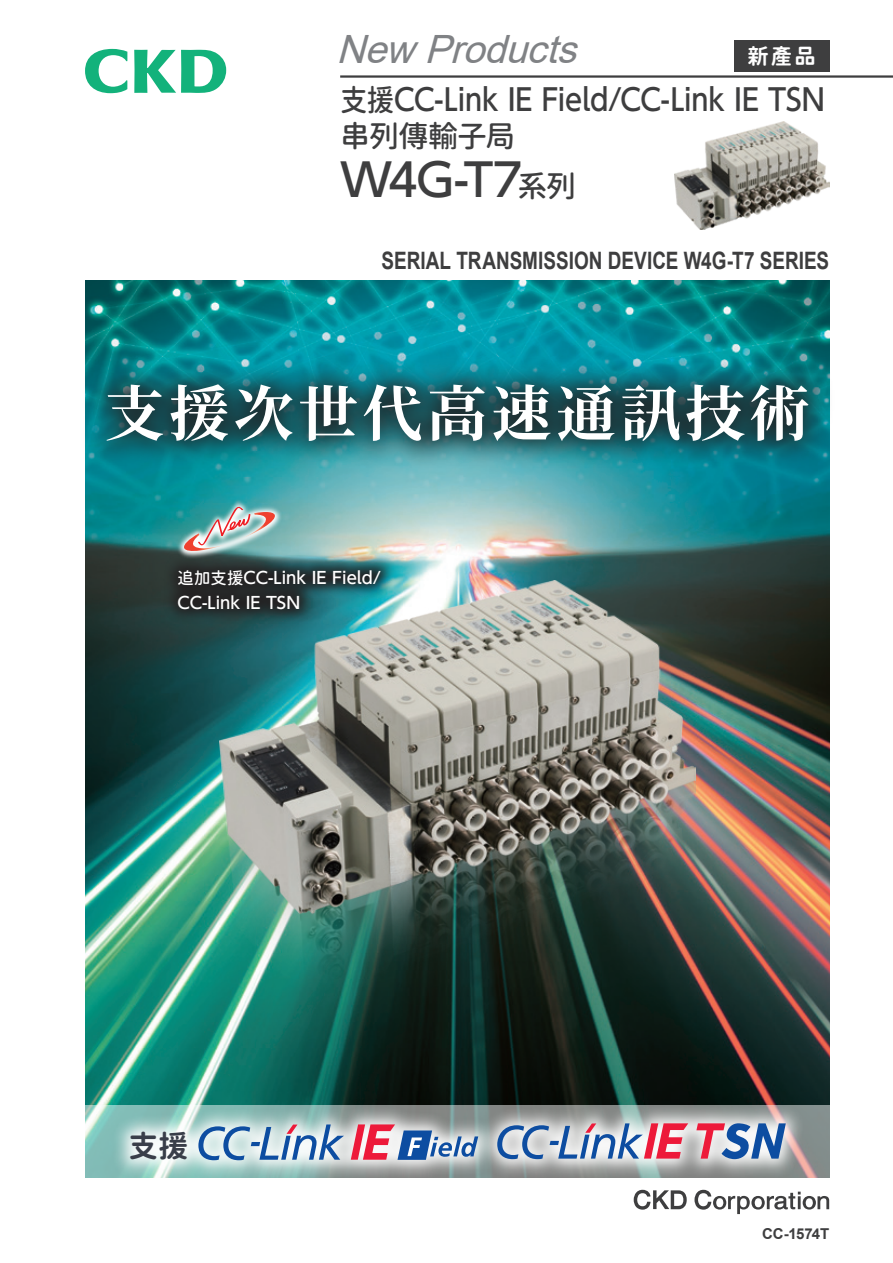
<style>
.page{position:relative;width:893px;height:1263px;background:#fff}
.page>*{position:absolute;margin:0;border:0;box-sizing:border-box;transform-origin:0 0}
.t1{font:700 60px "Source Han Serif TC";letter-spacing:.075em;color:#fff}
.t2{font:500 45px "UD Shin Go Pro";color:#3e3e3f}
.t3{font:italic 39px "Arial";color:#808285}
.t4{font:500 30px "UD Shin Go Pro";letter-spacing:-.01em;color:#3e3e3f;scale:.92 1}
.t5{font:30px "Gen Sen Rounded JP M";letter-spacing:-.025em;color:#3e3e3f}
.t6{font:30px "Gen Sen Rounded JP B";color:#393e49}
.t7{font:700 24px "Arial";color:#3e3e3f;scale:.79 1}
.t8{font:21.3px "Gen Sen Rounded JP B";color:#fff}
.t9{font:500 16.5px/24.8px "UD Shin Go Pro";color:#fff}
.t10{font:700 15px "Arial";letter-spacing:-.015em;color:#3e3e3f}
.s1{font-family:"Gen Sen Rounded JP M";font-weight:400}
.s2{font-family:"Gen Sen Rounded JP M";font-weight:400;font-size:30px}
</style>
<div class="page">
<img style="left:85px;top:281px;width:744px;height:825px">
<svg style="left:85px;top:1106px;width:744px;height:72px;background:#8eada8"></svg>
<svg style="left:85px;top:49px;width:42px;height:44px"></svg>
<svg style="left:134px;top:50px;width:92px;height:43px"></svg>
<hr style="left:340px;top:75px;width:553px;height:3px;background:#3e3e3f">
<div style="left:734px;top:40px;width:95px;height:32px;background:#3e3e3f"></div>
<svg style="left:634px;top:1190px;width:53px;height:20px"></svg>
<svg style="left:694px;top:1190px;width:135px;height:24px"></svg>
<div style="left:111px;top:1103px;width:694px;height:77px;background:#fff;opacity:.95"></div>
<svg style="left:198px;top:1124px;width:146px;height:36px;background:#a5bed4"></svg>
<svg style="left:351px;top:1124px;width:127px;height:36px"></svg>
<svg style="left:497px;top:1123px;width:191px;height:36px;background:#b6aabf"></svg>
<svg style="left:696px;top:1123px;width:90px;height:36px"></svg>
<img style="left:674px;top:121px;width:155px;height:108px">
<img style="left:219px;top:580px;width:476px;height:449px">
<img style="left:149px;top:472px;width:161px;height:114px">
<svg style="left:183px;top:505px;width:94px;height:49px;background:#94b1af"></svg>
<div style="left:163px;top:554px;width:233px;height:70px;background:#231f20;opacity:.95"></div>
<svg style="left:85px;top:357px;width:745px;height:111px;background:#176770"></svg>
<h3 class="t3" style="left:336px;top:22px;width:255px">New Products</h3>
<p class="t8" style="left:747px;top:44px;width:70px">新產品</p>
<p class="t4" style="left:340px;top:76px;width:528px"><span class="s1">支援</span>CC-Link IE Field/CC-Link IE TSN</p>
<p class="t5" style="left:340px;top:120px;width:177px">串列傳輸子局</p>
<h2 class="t2" style="left:340px;top:143px;width:237px">W4G-T7<span class="s2">系列</span></h2>
<p class="t7" style="left:382px;top:244px;width:568px">SERIAL TRANSMISSION DEVICE W4G-T7 SERIES</p>
<h1 class="t1" style="left:105px;top:380px;width:706px">支援次世代高速通訊技術</h1>
<p class="t9" style="left:178px;top:565px;width:205px"><span class="s1">追加支援</span>CC-Link IE Field/<br>CC-Link IE TSN</p>
<p class="t6" style="left:128px;top:1129px;width:61px">支援</p>
<p class="t10" style="left:762px;top:1223px;width:69px">CC-1574T</p>
</div>
